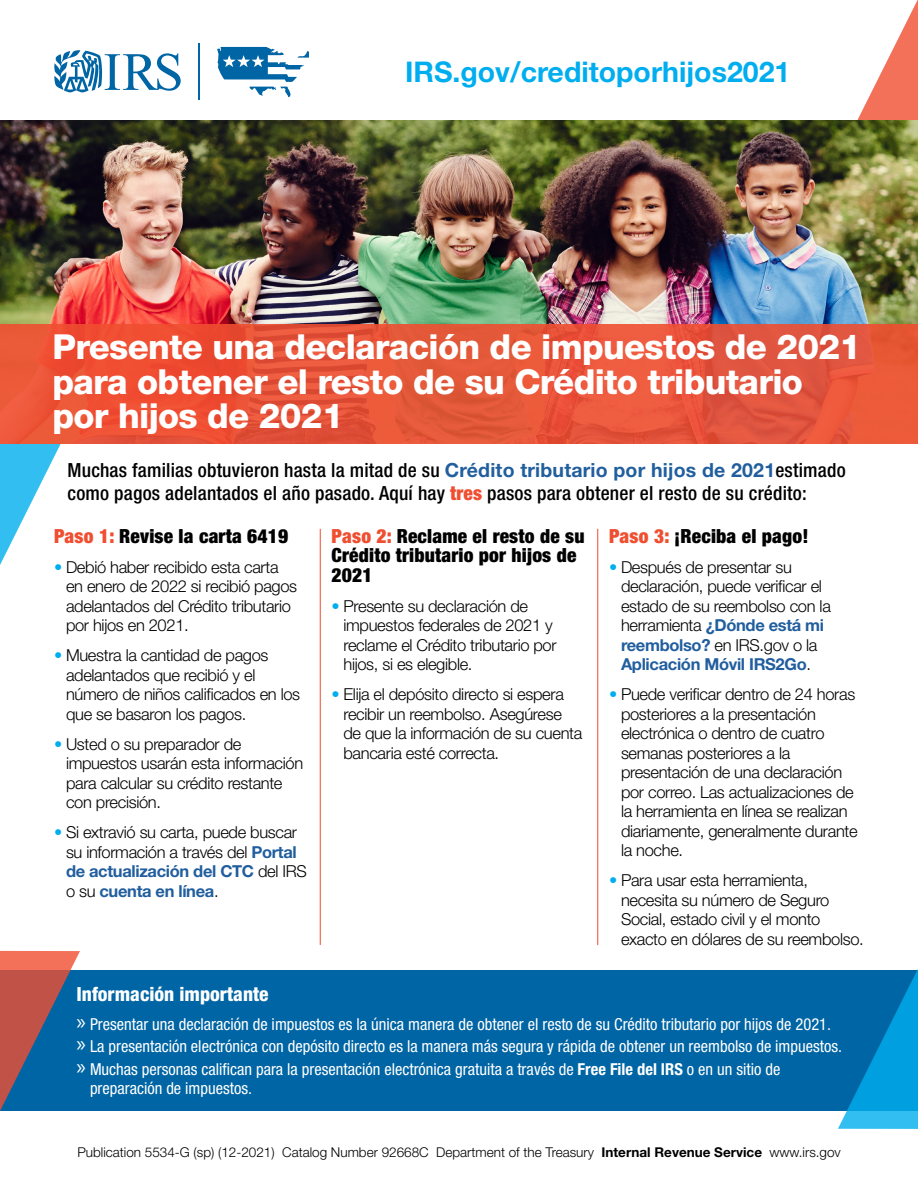
<style>
.page{position:relative;width:918px;height:1188px;background:#fff}
.page>*{position:absolute;margin:0;border:0;box-sizing:border-box;transform-origin:0 0}
.t1{font:800 34.5px/34.5px "Helvetica Neue LT Std";letter-spacing:-.02em;color:#fff}
.t2{font:700 28.5px "Helvetica Neue LT Std";color:#00aeef}
.roman_body_no_align{font:500 condensed 19.5px/22.5px "Helvetica Neue LT Std";letter-spacing:.01em;color:#000}
.t3{font:900 condensed 19.5px/19.5px "Helvetica Neue LT Std";letter-spacing:.01em;color:#000}
.Important_Info_heade{font:800 condensed 19.5px "Helvetica Neue LT Std";color:#fff}
.t4{font:300 16.5px/19.5px "Helvetica Neue LT Std";letter-spacing:-.02em;color:#000}
.t5{font:condensed 16.5px/19.5px "Helvetica Neue LT Std";color:#fff}
.Product_Identifier{font:300 13.5px "Helvetica Neue LT Std";color:#000}
.s1{font-weight:700;font-stretch:normal;color:#215e9e}
.s2{font-weight:900;color:#f04e30}
.s3{color:#f04e30}
.s4{font-weight:700;color:#00aeef}
.s5{font-weight:700;color:#215e9e}
.s6{font-family:"Myriad Pro";font-stretch:normal;font-size:22.5px}
.s7{font-weight:700}
</style>
<div class="page">
<svg style="left:857px;top:0;width:61px;height:120px"></svg>
<svg style="left:0;top:444px;width:61px;height:121px"></svg>
<img style="left:0;top:120px;width:918px;height:205px">
<svg style="left:0;top:325px;width:918px;height:119px;background:#e75438"></svg>
<hr style="left:320px;top:529px;width:1px;height:416px;background:#f04e30">
<hr style="left:597px;top:529px;width:1px;height:416px;background:#f04e30">
<svg style="left:54px;top:50px;width:127px;height:42px"></svg>
<hr style="left:199px;top:43px;width:1px;height:56px;background:#0065a4">
<svg style="left:217px;top:47px;width:92px;height:50px"></svg>
<div style="left:0;top:970px;width:918px;height:141px;background:#0065a4"></div>
<svg style="left:0;top:951px;width:80px;height:160px"></svg>
<svg style="left:838px;top:969px;width:80px;height:160px"></svg>
<p class="t2" style="left:405px;top:54px;width:387px">IRS.gov/creditoporhijos2021</p>
<h1 class="t1" style="left:52px;top:330px;width:810px">Presente una declaración de impuestos de 2021 para obtener el resto de su Crédito tributario por hijos de 2021</h1>
<p class="roman_body_no_align" style="left:68px;top:459px;width:780px">Muchas familias obtuvieron hasta la mitad de su <span class="s1">Crédito tributario por hijos de 2021</span>estimado como pagos adelantados el año pasado. Aquí hay <span class="s2">tres</span> pasos para obtener el resto de su crédito:</p>
<p class="t3" style="left:54px;top:526px;width:236px"><span class="s3">Paso 1:</span> Revise la carta 6419</p>
<p class="t4" style="left:66px;top:557px;width:233px;text-indent:-12px"><span class="s4">•</span> Debió haber recibido esta carta en enero de 2022 si recibió pagos adelantados del Crédito tributario por hijos en 2021.</p>
<p class="t4" style="left:66px;top:645px;width:236px;text-indent:-12px"><span class="s4">•</span> Muestra la cantidad de pagos adelantados que recibió y el número de niños calificados en los que se basaron los pagos.</p>
<p class="t4" style="left:66px;top:734px;width:239px;text-indent:-12px"><span class="s4">•</span> Usted o su preparador de impuestos usarán esta información para calcular su crédito restante con precisión.</p>
<p class="t4" style="left:66px;top:822px;width:242px;text-indent:-12px"><span class="s4">•</span> Si extravió su carta, puede buscar su información a través del <span class="s5">Portal de actualización del CTC</span> del IRS o su <span class="s5">cuenta en línea</span>.</p>
<p class="t3" style="left:332px;top:526px;width:255px"><span class="s3">Paso 2:</span> Reclame el resto de su<br>Crédito tributario por hijos de<br>2021</p>
<p class="t4" style="left:344px;top:596px;width:215px;text-indent:-12px"><span class="s4">•</span> Presente su declaración de impuestos federales de 2021 y reclame el Crédito tributario por hijos, si es elegible.</p>
<p class="t4" style="left:344px;top:684px;width:240px;text-indent:-12px"><span class="s4">•</span> Elija el depósito directo si espera recibir un reembolso. Asegúrese de que la información de su cuenta bancaria esté correcta.</p>
<p class="t3" style="left:609px;top:526px;width:201px"><span class="s3">Paso 3:</span> ¡Reciba el pago!</p>
<p class="t4" style="left:621px;top:557px;width:211px;text-indent:-12px"><span class="s4">•</span> Después de presentar su declaración, puede verificar el estado de su reembolso con la herramienta <span class="s5">¿Dónde está mi reembolso?</span> en IRS.gov o la<br><span class="s5">Aplicación Móvil IRS2Go</span>.</p>
<p class="t4" style="left:621px;top:684px;width:238px;text-indent:-12px"><span class="s4">•</span> Puede verificar dentro de 24 horas posteriores a la presentación electrónica o dentro de cuatro semanas posteriores a la presentación de una declaración por correo. Las actualizaciones de la herramienta en línea se realizan diariamente, generalmente durante la noche.</p>
<p class="t4" style="left:621px;top:870px;width:244px;text-indent:-12px"><span class="s4">•</span> Para usar esta herramienta, necesita su número de Seguro<br>Social, estado civil y el monto exacto en dólares de su reembolso.</p>
<p class="Important_Info_heade" style="left:76px;top:982px;width:194px">Información importante</p>
<p class="t5" style="left:76px;top:1014px;width:756px"><span class="s6">»</span> Presentar una declaración de impuestos es la única manera de obtener el resto de su Crédito tributario por hijos de 2021.</p>
<p class="t5" style="left:76px;top:1037px;width:767px"><span class="s6">»</span> La presentación electrónica con depósito directo es la manera más segura y rápida de obtener un reembolso de impuestos.</p>
<p class="t5" style="left:90px;top:1059px;width:692px;text-indent:-14px"><span class="s6">»</span> Muchas personas califican para la presentación electrónica gratuita a través de <span class="s7">Free File del IRS</span> o en un sitio de preparación de impuestos.</p>
<p class="Product_Identifier" style="left:77px;top:1143px;width:765px">Publication 5534-G (sp) (12-2021) Catalog Number 92668C Department of the Treasury <span class="s7">Internal Revenue Service</span> www.irs.gov</p>
</div>
